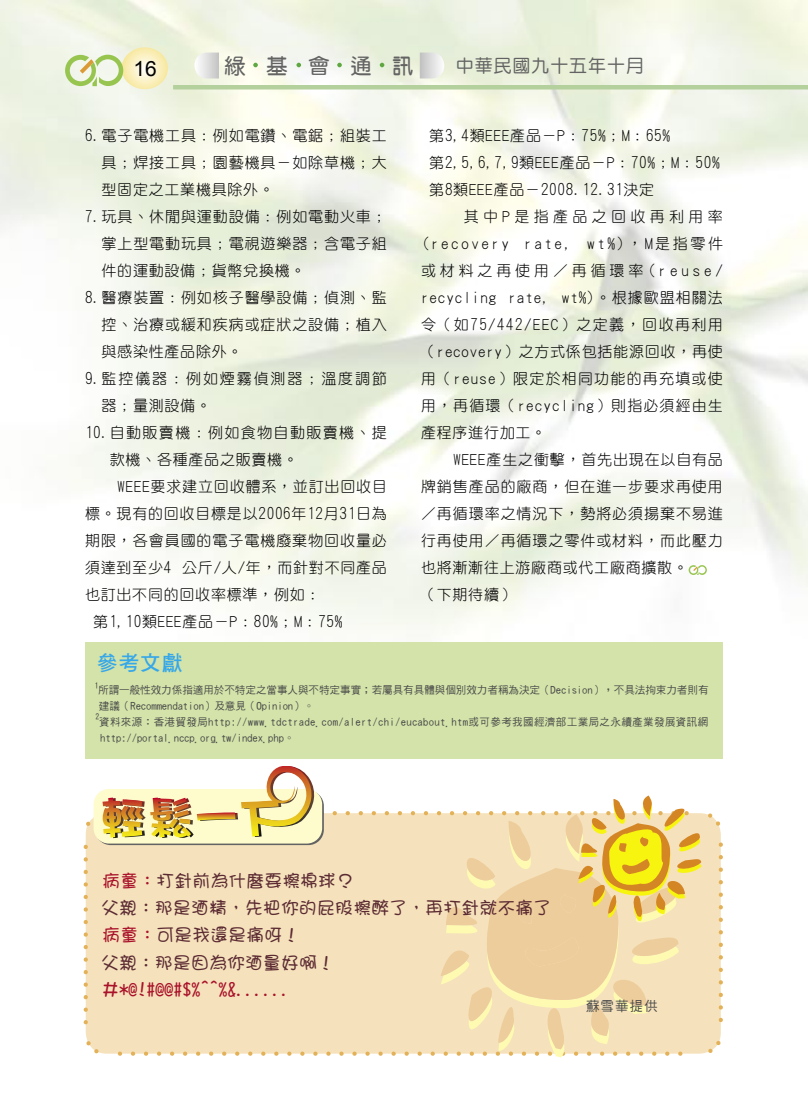
<style>
.page{position:relative;width:808px;height:1106px;background:#fff}
.page>*{position:absolute;margin:0;border:0;box-sizing:border-box;transform-origin:0 0}
.t1{font:21px "DF Yuan Bd HK BF";letter-spacing:1em;color:#636363}
.t2{font:21px "DF Hei Bd HK BF";color:#36a7e9}
.t3{font:21px "Arial";color:#000}
.t4{font:18px "DF Girl W5 HK BF";color:#5b2a32}
.t5{font:18px "DF Girl W5 HK BF";color:#a9122a}
.t6{font:18px "DF Yuan Md HK BF";letter-spacing:.05em;color:#636363}
.t7{font:15px/27px "DF Yuan Lt HK BF";letter-spacing:.06em;color:#000;text-align:justify}
.t8{font:15px/27px "DF Yuan Lt HK BF";letter-spacing:.09em;color:#000}
.t9{font:15px/27px "DF Yuan Lt HK BF";letter-spacing:.125em;color:#000}
.t10{font:13.5px "DF Hei Md HK BF";letter-spacing:.075em;color:#484848}
.t11{font:10.5px/15.8px "DF Hei Md HK BF";letter-spacing:.04em;color:#484848}
.t12{font:10.5px/15.8px "DF Hei Md HK BF";color:#484848}
.t13{font:7.5px "DF Hei Md HK BF";color:#484848}
.s1{color:#a9122a}
</style>
<div class="page">
<svg style="left:122px;top:47px;width:46px;height:42px;background:#f9efbf"></svg>
<svg style="left:65px;top:55px;width:58px;height:31px;background:#cfe0aa"></svg>
<svg style="left:253px;top:63px;width:5px;height:4px"></svg>
<svg style="left:296px;top:63px;width:5px;height:4px"></svg>
<svg style="left:337px;top:63px;width:5px;height:4px"></svg>
<svg style="left:380px;top:63px;width:4px;height:4px"></svg>
<svg style="left:420px;top:53px;width:24px;height:25px"></svg>
<svg style="left:194px;top:53px;width:25px;height:25px"></svg>
<hr style="left:173px;top:85px;width:635px;height:4px;background:#b4d09c">
<div style="left:85px;top:642px;width:638px;height:116px;background:#d3e3a9"></div>
<svg style="left:689px;top:565px;width:18px;height:10px"></svg>
<svg style="left:83px;top:766px;width:640px;height:292px;background:#f3e1b8"></svg>
<p class="t3" style="left:133px;top:55px;width:25px">16</p>
<p class="t1" style="left:225px;top:55px;width:190px">綠基會通訊</p>
<p class="t6" style="left:456px;top:57px;width:190px">中華民國九十五年十月</p>
<p class="t7" style="left:102px;top:122px;width:287px;text-indent:-16px">6. 電子電機工具：例如電鑽、電鋸；組裝工具；焊接工具；園藝機具－如除草機；大型固定之工業機具除外。</p>
<p class="t7" style="left:102px;top:203px;width:287px;text-indent:-16px">7. 玩具、休閒與運動設備：例如電動火車；掌上型電動玩具；電視遊樂器；含電子組件的運動設備；貨幣兌換機。</p>
<p class="t7" style="left:102px;top:284px;width:287px;text-indent:-16px">8. 醫療裝置：例如核子醫學設備；偵測、監控、治療或緩和疾病或症狀之設備；植入與感染性產品除外。</p>
<p class="t9" style="left:102px;top:365px;width:287px;text-indent:-16px">9. 監控儀器：例如煙霧偵測器；溫度調節器；量測設備。</p>
<p class="t8" style="left:110px;top:419px;width:279px;text-indent:-25px">10. 自動販賣機：例如食物自動販賣機、提款機、各種產品之販賣機。</p>
<p class="t7" style="left:85px;top:473px;width:303px;text-indent:32px">WEEE要求建立回收體系，並訂出回收目標。現有的回收目標是以2006年12月31日為期限，各會員國的電子電機廢棄物回收量必須達到至少4 公斤/人/年，而針對不同產品也訂出不同的回收率標準，例如：</p>
<p class="t7" style="left:93px;top:608px;width:251px">第1,10類EEE產品－P：80%；M：75%</p>
<p class="t2" style="left:97px;top:652px;width:87px">參考文獻</p>
<p class="t7" style="left:429px;top:122px;width:242px">第3,4類EEE產品－P：75%；M：65%</p>
<p class="t7" style="left:429px;top:149px;width:292px">第2,5,6,7,9類EEE產品－P：70%；M：50%</p>
<p class="t7" style="left:429px;top:176px;width:227px">第8類EEE產品－2008.12.31決定</p>
<p class="t7" style="left:421px;top:203px;width:304px;text-indent:43px">其中P是指產品之回收再利用率(recovery rate, wt%)，M是指零件或材料之再使用／再循環率(reuse/ recycling rate, wt%)。根據歐盟相關法令（如75/442/EEC）之定義，回收再利用（recovery）之方式係包括能源回收，再使用（reuse）限定於相同功能的再充填或使用，再循環（recycling）則指必須經由生產程序進行加工。</p>
<p class="t7" style="left:421px;top:446px;width:303px;text-indent:32px">WEEE產生之衝擊，首先出現在以自有品牌銷售產品的廠商，但在進一步要求再使用／再循環率之情況下，勢將必須揚棄不易進行再使用／再循環之零件或材料，而此壓力也將漸漸往上游廠商或代工廠商擴散。</p>
<p class="t7" style="left:421px;top:581px;width:95px">（下期待續）</p>
<p class="t13" style="left:94px;top:682px;width:5px">1</p>
<p class="t12" style="left:98px;top:682px;width:612px">所謂一般性效力係指適用於不特定之當事人與不特定事實；若屬具有具體與個別效力者稱為決定（Decision），不具法拘束力者則有建議（Recommendation）及意見（Opinion）。</p>
<p class="t13" style="left:95px;top:713px;width:5px">2</p>
<p class="t11" style="left:99px;top:713px;width:611px">資料來源：香港貿發局http://www.tdctrade.com/alert/chi/eucabout.htm或可參考我國經濟部工業局之永續產業發展資訊網http://portal.nccp.org.tw/index.php。</p>
<p class="t4" style="left:103px;top:872px;width:254px"><span class="s1">病童：</span>打針前為什麼要擦棉球？</p>
<p class="t4" style="left:101px;top:899px;width:452px">父親：那是酒精，先把你的屁股擦醉了，再打針就不痛了</p>
<p class="t4" style="left:103px;top:926px;width:200px"><span class="s1">病童：</span>可是我還是痛呀！</p>
<p class="t4" style="left:101px;top:953px;width:236px">父親：那是因為你酒量好啊！</p>
<p class="t5" style="left:102px;top:980px;width:191px">＃*@!#@@#$%^^%&amp;......</p>
<p class="t10" style="left:586px;top:999px;width:73px">蘇雪華提供</p>
</div>
